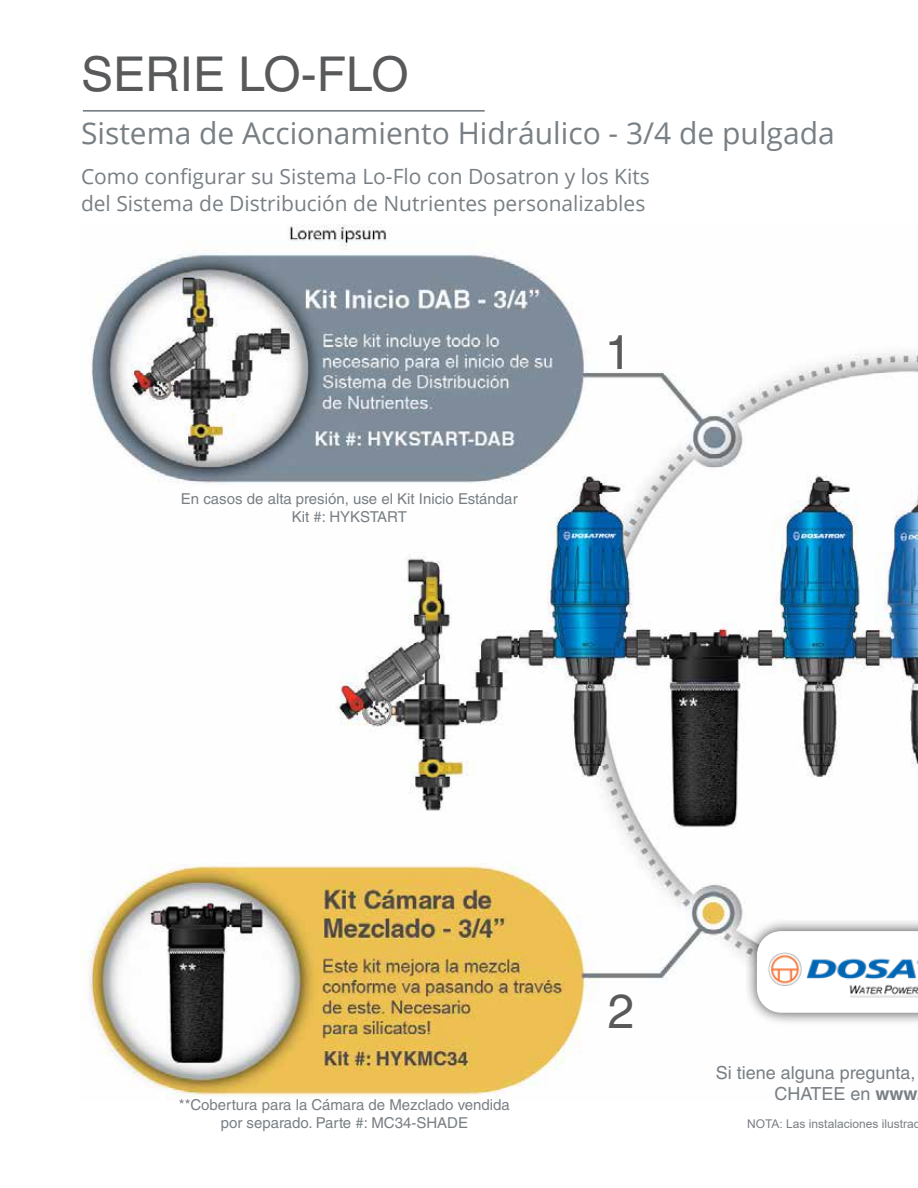
<style>
.page{position:relative;width:918px;height:1188px;background:#fff}
.page>*{position:absolute;margin:0;border:0;box-sizing:border-box;transform-origin:0 0}
.t1{font:48px "Helvetica LT Std";color:#58595b}
.t2{font:30px "Open Sans";color:#787f84}
.t3{font:21px/27px "Open Sans";color:#787f84}
.t4{font:18px/21px "Helvetica LT Std";color:#787f84;text-align:right}
.t5{font:15px/18px "Helvetica LT Std";color:#787f84;text-align:center}
.t6{font:12px "Arial";color:#787f84}
.s1{font-weight:700}
</style>
<div class="page">
<img style="left:82px;top:224px;width:836px;height:876px">
<hr style="left:83px;top:110px;width:402px;height:2px;background:#68737a">
<div style="left:743px;top:918px;width:175px;height:109px;background:#000;opacity:.75"></div>
<svg style="left:757px;top:931px;width:161px;height:82px"></svg>
<img style="left:756px;top:940px;width:162px;height:63px">
<h1 class="t1" style="left:81px;top:47px;width:329px">SERIE LO-FLO</h1>
<h2 class="t2" style="left:81px;top:112px;width:755px">Sistema de Accionamiento Hidráulico - 3/4 de pulgada</h2>
<h3 class="t3" style="left:81px;top:162px;width:570px">Como configurar su Sistema Lo-Flo con Dosatron y los Kits del Sistema de Distribución de Nutrientes personalizables</h3>
<p class="t5" style="left:181px;top:489px;width:338px">En casos de alta presión, use el Kit Inicio Estándar<br>Kit #: HYKSTART</p>
<h1 class="t1" style="left:605px;top:324px;width:28px">1</h1>
<p class="t5" style="left:179px;top:1096px;width:332px">**Cobertura para la Cámara de Mezclado vendida por separado. Parte #: MC34-SHADE</p>
<h1 class="t1" style="left:608px;top:984px;width:28px">2</h1>
<p class="t4" style="left:716px;top:1062px;width:203px">Si tiene alguna pregunta,<br>CHATEE en <span class="s1">www</span></p>
<p class="t6" style="left:747px;top:1115px;width:175px">NOTA: Las instalaciones ilustrad</p>
</div>
